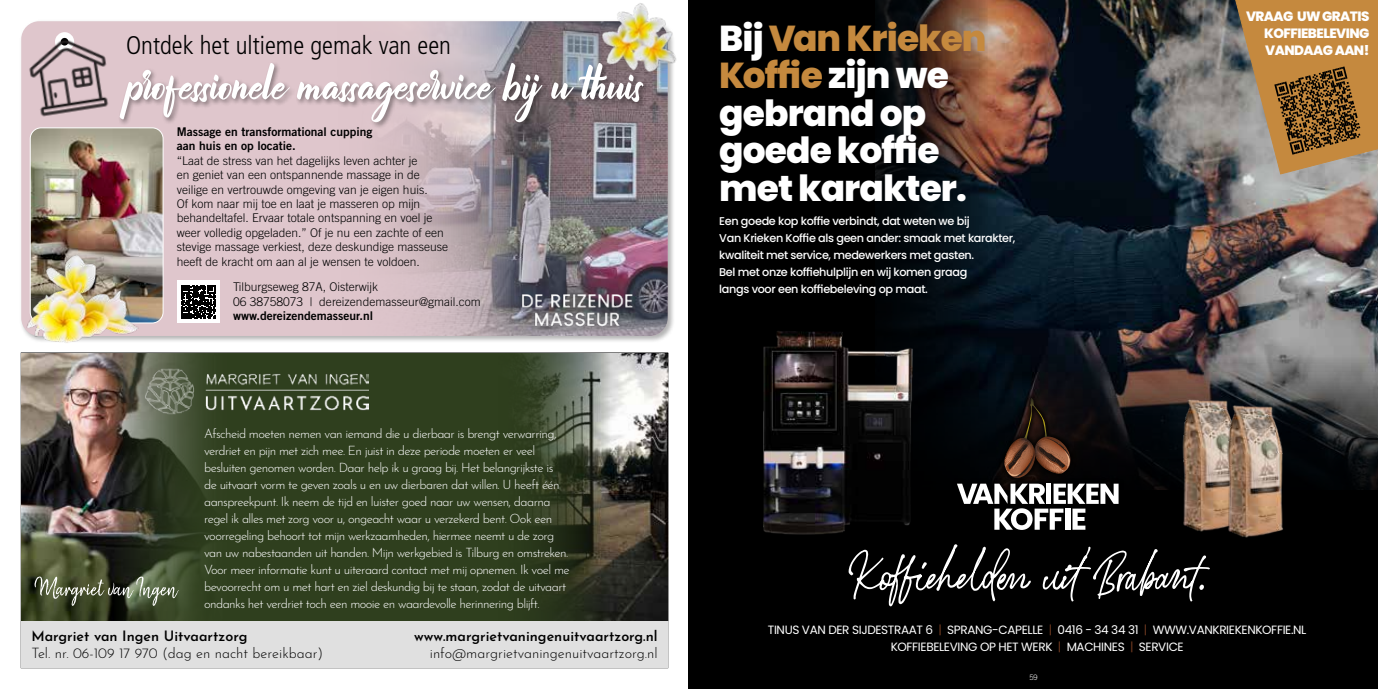
<style>
.page{position:relative;width:1378px;height:689px;background:#fff}
.page>*{position:absolute;margin:0;border:0;box-sizing:border-box;transform-origin:0 0}
.t1{font:51px "Billionthine Personal Use Only";color:#fff}
.t2{font:800 36px/37.5px "Poppins";letter-spacing:-.025em;color:#fff}
.t3{font:300 condensed 25.5px "Frutiger LT Std";color:#000}
.t4{font:300 14.25px "Josefin Sans";color:#000}
.t5{font:600 14.25px "Josefin Sans";color:#000}
.t6{font:800 13.5px/17px "Poppins";letter-spacing:-.04em;color:#fff;text-align:justify}
.t7{font:300 12.75px/17px "Josefin Sans";letter-spacing:-.045em;color:#fff}
.t8{font:300 12px/14.4px "Trade Gothic LT Std";color:#000}
.t9{font:12px/17px "Poppins";letter-spacing:-.03em;color:#fff;text-align:center}
.t10{font:12px/14.4px "Trade Gothic LT Std Bd 2";color:#000}
.t11{font:500 11.25px/17px "Poppins";letter-spacing:-.03em;color:#fff}
.t12{font:300 7.5px "Trade Gothic LT Std";color:#fff}
.s1{color:#c5893e}
.s2{color:#6f3a20}
</style>
<div class="page">
<div style="left:21px;top:353px;width:647px;height:315px;background:#2f3f1e"></div>
<img style="left:21px;top:353px;width:182px;height:268px">
<img style="left:522px;top:353px;width:146px;height:268px">
<img style="left:145px;top:364px;width:223px;height:55px">
<div style="left:21px;top:621px;width:647px;height:47px;background:#e0e0e0"></div>
<svg style="left:34px;top:576px;width:145px;height:30px"></svg>
<img style="left:988px;top:0;width:390px;height:357px">
<svg style="left:689px;top:0;width:299px;height:357px;background:#0e0c0b"></svg>
<svg style="left:689px;top:357px;width:689px;height:255px;background:#111112"></svg>
<img style="left:746px;top:263px;width:202px;height:273px">
<img style="left:1178px;top:396px;width:63px;height:140px">
<img style="left:1224px;top:402px;width:62px;height:141px">
<div style="left:689px;top:612px;width:689px;height:77px;background:#000"></div>
<svg style="left:848px;top:544px;width:362px;height:62px;background:#252525"></svg>
<div style="left:951px;top:393px;width:173px;height:142px;background:#000;opacity:.75"></div>
<svg style="left:957px;top:484px;width:161px;height:46px"></svg>
<svg style="left:1004px;top:398px;width:66px;height:80px;background:#39241a"></svg>
<svg style="left:1232px;top:0;width:146px;height:175px;background:#a57d4b"></svg>
<div style="left:20px;top:20px;width:655px;height:324px;background:#000;opacity:.3"></div>
<div style="left:21px;top:21px;width:647px;height:315px;background:#dfc6cc;border-radius:18px"></div>
<img style="left:324px;top:21px;width:344px;height:315px">
<img style="left:513px;top:283px;width:127px;height:55px">
<img style="left:20px;top:25px;width:89px;height:99px">
<img style="left:30px;top:129px;width:132px;height:194px">
<div style="left:30px;top:127px;width:134px;height:196px;border:1px solid #fff;border-radius:11px"></div>
<div style="left:118px;top:61px;width:533px;height:69px;background:#000;opacity:.4"></div>
<div style="left:177px;top:280px;width:43px;height:43px;background:#fff"></div>
<svg style="left:182px;top:285px;width:33px;height:34px"></svg>
<img style="left:20px;top:241px;width:125px;height:114px">
<img style="left:580px;top:0;width:109px;height:92px">
<h3 class="t3" style="left:126px;top:30px;width:326px">Ontdek het ultieme gemak van een</h3>
<h1 class="t1" style="left:126px;top:44px;width:548px">professionele massageservice bij u thuis!</h1>
<p class="t10" style="left:177px;top:124px;width:197px">Massage en transformational cupping aan huis en op locatie.</p>
<p class="t8" style="left:177px;top:153px;width:273px">“Laat de stress van het dagelijks leven achter je<br>en geniet van een ontspannende massage in de veilige en vertrouwde omgeving van je eigen huis.<br>Of kom naar mij toe en laat je masseren op mijn behandeltafel. Ervaar totale ontspanning en voel je weer volledig opgeladen.” Of je nu een zachte of een stevige massage verkiest, deze deskundige masseuse heeft de kracht om aan al je wensen te voldoen.</p>
<p class="t8" style="left:233px;top:280px;width:249px">Tilburgseweg 87A, Oisterwijk<br>06 38758073 | dereizendemasseur@gmail.com</p>
<p class="t10" style="left:233px;top:308px;width:142px">www.dereizendemasseur.nl</p>
<p class="t7" style="left:204px;top:424px;width:367px">Afscheid moeten nemen van iemand die u dierbaar is brengt verwarring, verdriet en pijn met zich mee. En juist in deze periode moeten er veel besluiten genomen worden. Daar help ik u graag bij. Het belangrijkste is<br>de uitvaart vorm te geven zoals u en uw dierbaren dat willen. U heeft één aanspreekpunt. Ik neem de tijd en luister goed naar uw wensen, daarna regel ik alles met zorg voor u, ongeacht waar u verzekerd bent. Ook een voorregeling behoort tot mijn werkzaamheden, hiermee neemt u de zorg van uw nabestaanden uit handen. Mijn werkgebied is Tilburg en omstreken.<br>Voor meer informatie kunt u uiteraard contact met mij opnemen. Ik voel me bevoorrecht om u met hart en ziel deskundig bij te staan, zodat de uitvaart ondanks het verdriet toch een mooie en waardevolle herinnering blijft.</p>
<p class="t5" style="left:31px;top:624px;width:217px">Margriet van Ingen Uitvaartzorg</p>
<p class="t4" style="left:31px;top:642px;width:293px">Tel. nr. 06-109 17 970 (dag en nacht bereikbaar)</p>
<p class="t5" style="left:414px;top:624px;width:245px">www.margrietvaningenuitvaartzorg.nl</p>
<p class="t4" style="left:430px;top:642px;width:229px">info@margrietvaningenuitvaartzorg.nl</p>
<h2 class="t2" style="left:719px;top:19px;width:269px">Bij <span class="s1">Van Krieken<br>Koffie</span> zijn we gebrand op goede koffie met karakter.</h2>
<p class="t11" style="left:719px;top:213px;width:298px">Een goede kop koffie verbindt, dat weten we bij<br>Van Krieken Koffie als geen ander: smaak met karakter, kwaliteit met service, medewerkers met gasten.<br>Bel met onze koffiehulplijn en wij komen graag<br>langs voor een koffiebeleving op maat.</p>
<p class="t6" style="left:1264px;top:8px;width:107px;text-indent:-18px">VRAAG UW GRATIS KOFFIEBELEVING VANDAAG AAN!</p>
<p class="t9" style="left:768px;top:621px;width:540px">TINUS VAN DER SIJDESTRAAT 6 <span class="s2">|</span> SPRANG-CAPELLE <span class="s2">|</span> 0416 - 34 34 31 <span class="s2">|</span> WWW.VANKRIEKENKOFFIE.NL<br>KOFFIEBELEVING OP HET WERK <span class="s2">|</span> MACHINES <span class="s2">|</span> SERVICE</p>
<p class="t12" style="left:1029px;top:672px;width:10px">59</p>
</div>
